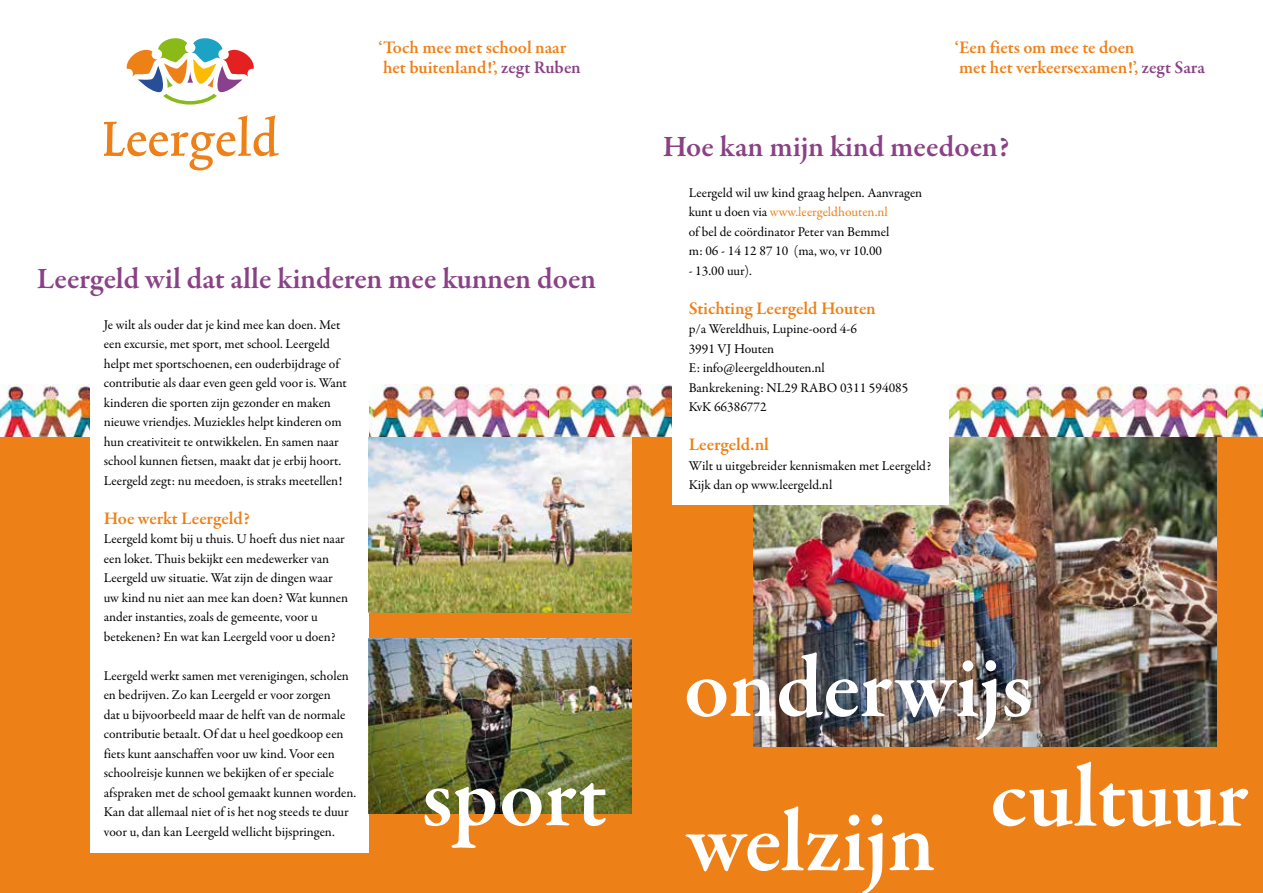
<style>
.page{position:relative;width:1263px;height:893px;background:#fff}
.page>*{position:absolute;margin:0;border:0;box-sizing:border-box;transform-origin:0 0}
.t1{font:600 90px "Garamond Premr Pro";letter-spacing:-.005em;color:#fff}
.t2{font:600 30px "Garamond Premr Pro";letter-spacing:-.005em;color:#8a4185}
.t3{font:600 18px/19.5px "Garamond Premr Pro";color:#ee8018}
.t4{font:13.5px/19.5px "Garamond Premr Pro";color:#000}
.s1{color:#8a4185}
.s2{color:#ee8018}
</style>
<div class="page">
<img style="left:0;top:385px;width:90px;height:53px">
<img style="left:369px;top:385px;width:303px;height:53px">
<img style="left:949px;top:385px;width:314px;height:53px">
<div style="left:0;top:438px;width:1263px;height:455px;background:#ee8018"></div>
<img style="left:754px;top:438px;width:462px;height:308px">
<div style="left:90px;top:238px;width:279px;height:615px;background:#fff"></div>
<img style="left:369px;top:638px;width:262px;height:175px">
<img style="left:369px;top:438px;width:262px;height:175px">
<div style="left:672px;top:314px;width:276px;height:191px;background:#fff"></div>
<svg style="left:104px;top:115px;width:175px;height:55px"></svg>
<svg style="left:126px;top:38px;width:128px;height:67px"></svg>
<h3 class="t3" style="left:378px;top:38px;width:204px">‘Toch mee met school naar het buitenland!’, <span class="s1">zegt Ruben</span></h3>
<h3 class="t3" style="left:955px;top:38px;width:252px">‘Een fiets om mee te doen<br>met het verkeersexamen!’, <span class="s1">zegt Sara</span></h3>
<h2 class="t2" style="left:37px;top:260px;width:561px">Leergeld wil dat alle kinderen mee kunnen doen</h2>
<p class="t4" style="left:104px;top:315px;width:245px">Je wilt als ouder dat je kind mee kan doen. Met een excursie, met sport, met school. Leergeld helpt met sportschoenen, een ouderbijdrage of contributie als daar even geen geld voor is. Want kinderen die sporten zijn gezonder en maken nieuwe vriendjes. Muziekles helpt kinderen om hun creativiteit te ontwikkelen. En samen naar school kunnen fietsen, maakt dat je erbij hoort.<br>Leergeld zegt: nu meedoen, is straks meetellen!</p>
<h3 class="t3" style="left:104px;top:509px;width:148px">Hoe werkt Leergeld?</h3>
<p class="t4" style="left:104px;top:530px;width:246px">Leergeld komt bij u thuis. U hoeft dus niet naar een loket. Thuis bekijkt een medewerker van Leergeld uw situatie. Wat zijn de dingen waar uw kind nu niet aan mee kan doen? Wat kunnen ander instanties, zoals de gemeente, voor u betekenen? En wat kan Leergeld voor u doen?</p>
<p class="t4" style="left:104px;top:666px;width:254px">Leergeld werkt samen met verenigingen, scholen en bedrijven. Zo kan Leergeld er voor zorgen<br>dat u bijvoorbeeld maar de helft van de normale contributie betaalt. Of dat u heel goedkoop een fiets kunt aanschaffen voor uw kind. Voor een schoolreisje kunnen we bekijken of er speciale afspraken met de school gemaakt kunnen worden.<br>Kan dat allemaal niet of is het nog steeds te duur voor u, dan kan Leergeld wellicht bijspringen.</p>
<h1 class="t1" style="left:421px;top:742px;width:187px">sport</h1>
<h2 class="t2" style="left:663px;top:128px;width:348px">Hoe kan mijn kind meedoen?</h2>
<p class="t4" style="left:689px;top:183px;width:235px">Leergeld wil uw kind graag helpen. Aanvragen kunt u doen via <span class="s2">www.leergeldhouten.nl<br></span>of bel de coördinator Peter van Bemmel<br>m: 06 - 14 12 87 10 (ma, wo, vr 10.00</p>
<p class="t4" style="left:689px;top:261px;width:65px">- 13.00 uur).</p>
<h3 class="t3" style="left:689px;top:299px;width:189px">Stichting Leergeld Houten</h3>
<p class="t4" style="left:689px;top:319px;width:221px">p/a Wereldhuis, Lupine-oord 4-6<br>3991 VJ Houten<br>E: info@leergeldhouten.nl<br>Bankrekening: NL29 RABO 0311 594085<br>KvK 66386772</p>
<h3 class="t3" style="left:689px;top:435px;width:82px">Leergeld.nl</h3>
<p class="t4" style="left:689px;top:456px;width:244px">Wilt u uitgebreider kennismaken met Leergeld?<br>Kijk dan op www.leergeld.nl</p>
<h1 class="t1" style="left:684px;top:633px;width:350px">onderwijs</h1>
<h1 class="t1" style="left:687px;top:787px;width:250px">welzijn</h1>
<h1 class="t1" style="left:990px;top:743px;width:259px">cultuur</h1>
</div>
